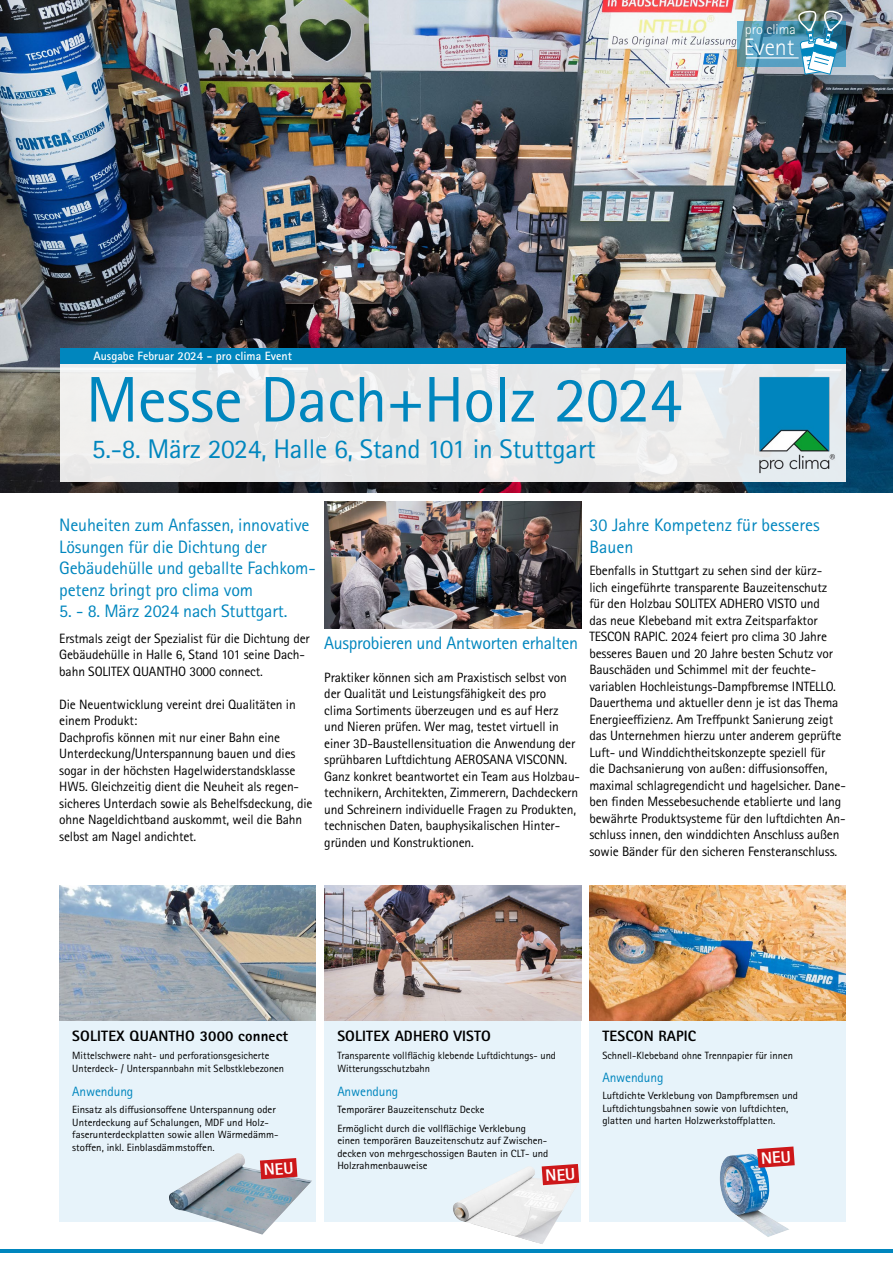
<style>
.page{position:relative;width:893px;height:1263px;background:#fff}
.page>*{position:absolute;margin:0;border:0;box-sizing:border-box;transform-origin:0 0}
.t1{font:64.5px "Rotis Sans Serif Pro";letter-spacing:-.01em;color:#0086be}
.t2{font:27px "Rotis Sans Serif Pro";letter-spacing:-.01em;color:#0086be}
.t3{font:300 23.85px "Rotis Sans Serif Pro";color:#fff}
.t4{font:18px/21.6px "Rotis Sans Serif Pro";letter-spacing:-.01em;color:#0086be}
.t5{font:800 15px "Rotis Sans Serif Pro";letter-spacing:.01em;color:#000}
.t6{font:300 14.25px "Rotis Sans Serif Pro";color:#fff}
.t7{font:13.5px/16.5px "Rotis Sans Serif Pro";letter-spacing:-.01em;color:#000}
.t8{font:13.5px "Rotis Sans Serif Pro";letter-spacing:-.01em;color:#0086be}
.t9{font:700 12px "Rotis Sans Serif Pro";color:#fff}
.t10{font:10.5px/12.6px "Rotis Sans Serif Pro";color:#000}
</style>
<div class="page">
<img style="left:0;top:0;width:893px;height:492px">
<hr style="left:0;top:1249px;width:893px;height:4px;background:#0086be">
<div style="left:61px;top:364px;width:785px;height:118px;background:#e8e9e9"></div>
<img style="left:759px;top:369px;width:79px;height:105px">
<div style="left:61px;top:349px;width:785px;height:15px;background:#0086be"></div>
<div style="left:589px;top:885px;width:257px;height:337px;background:#e7f3fa"></div>
<div style="left:324px;top:885px;width:257px;height:337px;background:#e7f3fa"></div>
<svg style="left:738px;top:21px;width:108px;height:45px;background:#5699b4"></svg>
<div style="left:59px;top:885px;width:257px;height:337px;background:#e7f3fa"></div>
<hr style="left:746px;top:57px;width:53px;height:1px;background:#fff">
<img style="left:796px;top:8px;width:48px;height:67px">
<img style="left:453px;top:1166px;width:124px;height:78px">
<img style="left:169px;top:1153px;width:143px;height:81px">
<img style="left:589px;top:885px;width:257px;height:135px">
<img style="left:59px;top:885px;width:257px;height:135px">
<img style="left:324px;top:885px;width:257px;height:135px">
<img style="left:324px;top:502px;width:257px;height:126px">
<img style="left:719px;top:1154px;width:70px;height:83px">
<svg style="left:542px;top:1164px;width:37px;height:21px"></svg>
<svg style="left:260px;top:1158px;width:37px;height:21px"></svg>
<svg style="left:757px;top:1146px;width:38px;height:22px"></svg>
<p class="t6" style="left:745px;top:21px;width:52px">pro clima</p>
<h3 class="t3" style="left:744px;top:34px;width:52px">Event</h3>
<p class="t9" style="left:93px;top:348px;width:200px">Ausgabe Februar 2024 - pro clima Event</p>
<h1 class="t1" style="left:86px;top:362px;width:598px">Messe Dach+Holz 2024</h1>
<h2 class="t2" style="left:92px;top:433px;width:505px">5.-8. März 2024, Halle 6, Stand 101 in Stuttgart</h2>
<h3 class="t4" style="left:59px;top:514px;width:258px">Neuheiten zum Anfassen, innovative<br>Lösungen für die Dichtung der<br>Gebäudehülle und geballte Fachkom&shy;petenz bringt pro clima vom</h3>
<h3 class="t4" style="left:59px;top:601px;width:230px">5. - 8. März 2024 nach Stuttgart.</h3>
<p class="t7" style="left:59px;top:630px;width:252px">Erstmals zeigt der Spezialist für die Dichtung der<br>Gebäudehülle in Halle 6, Stand 101 seine Dach&shy;bahn SOLITEX QUANTHO 3000 connect.</p>
<p class="t7" style="left:59px;top:696px;width:255px">Die Neuentwicklung vereint drei Qualitäten in einem Produkt:<br>Dachprofis können mit nur einer Bahn eine Unterdeckung/Unterspannung bauen und dies sogar in der höchsten Hagelwiderstandsklasse HW5. Gleichzeitig dient die Neuheit als regen&shy;sicheres Unterdach sowie als Behelfsdeckung, die ohne Nageldichtband auskommt, weil die Bahn selbst am Nagel andichtet.</p>
<h3 class="t4" style="left:324px;top:632px;width:255px">Ausprobieren und Antworten erhalten</h3>
<p class="t7" style="left:324px;top:669px;width:257px">Praktiker können sich am Praxistisch selbst von der Qualität und Leistungsfähigkeit des pro<br>clima Sortiments überzeugen und es auf Herz und Nieren prüfen. Wer mag, testet virtuell in einer 3D-Baustellensituation die Anwendung der sprühbaren Luftdichtung AEROSANA VISCONN.<br>Ganz konkret beantwortet ein Team aus Holzbau&shy;technikern, Architekten, Zimmerern, Dachdeckern und Schreinern individuelle Fragen zu Produkten, technischen Daten, bauphysikalischen Hinter&shy;gründen und Konstruktionen.</p>
<h3 class="t4" style="left:589px;top:514px;width:232px">30 Jahre Kompetenz für besseres<br>Bauen</h3>
<p class="t7" style="left:589px;top:562px;width:258px">Ebenfalls in Stuttgart zu sehen sind der kürz-<br>lich eingeführte transparente Bauzeitenschutz<br>für den Holzbau SOLITEX ADHERO VISTO und<br>das neue Klebeband mit extra Zeitsparfaktor TESCON RAPIC. 2024 feiert pro clima 30 Jahre besseres Bauen und 20 Jahre besten Schutz vor Bauschäden und Schimmel mit der feuchte&shy;variablen Hochleistungs-Dampfbremse INTELLO.<br>Dauerthema und aktueller denn je ist das Thema Energieeffizienz. Am Treffpunkt Sanierung zeigt das Unternehmen hierzu unter anderem geprüfte Luft- und Winddichtheitskonzepte speziell für<br>die Dachsanierung von außen: diffusionsoffen, maximal schlagregendicht und hagelsicher. Dane&shy;ben finden Messebesuchende etablierte und lang bewährte Produktsysteme für den luftdichten An&shy;schluss innen, den winddichten Anschluss außen sowie Bänder für den sicheren Fensteranschluss.</p>
<p class="t5" style="left:72px;top:1027px;width:217px">SOLITEX QUANTHO 3000 connect</p>
<p class="t10" style="left:72px;top:1049px;width:213px">Mittelschwere naht- und perforationsgesicherte<br>Unterdeck- / Unterspannbahn mit Selbstklebezonen</p>
<p class="t8" style="left:72px;top:1083px;width:63px">Anwendung</p>
<p class="t10" style="left:72px;top:1103px;width:208px">Einsatz als diffusionsoffene Unterspannung oder Unterdeckung auf Schalungen, MDF und Holz&shy;faserunterdeckplatten sowie allen Wärmedämm&shy;stoffen, inkl. Einblasdämmstoffen.</p>
<p class="t5" style="left:337px;top:1027px;width:155px">SOLITEX ADHERO VISTO</p>
<p class="t10" style="left:337px;top:1049px;width:220px">Transparente vollflächig klebende Luftdichtungs- und<br>Witterungsschutzbahn</p>
<p class="t8" style="left:337px;top:1083px;width:63px">Anwendung</p>
<p class="t10" style="left:337px;top:1100px;width:190px;line-height:18.6px">Temporärer Bauzeitenschutz Decke<br>Ermöglicht durch die vollflächige Verklebung</p>
<p class="t10" style="left:337px;top:1134px;width:212px;text-align:justify">einen temporären Bauzeitenschutz auf Zwischen&shy;decken von mehrgeschossigen Bauten in CLT- und Holzrahmenbauweise</p>
<p class="t5" style="left:602px;top:1027px;width:95px">TESCON RAPIC</p>
<p class="t10" style="left:602px;top:1049px;width:192px">Schnell-Klebeband ohne Trennpapier für innen</p>
<p class="t8" style="left:602px;top:1069px;width:63px">Anwendung</p>
<p class="t10" style="left:602px;top:1089px;width:197px">Luftdichte Verklebung von Dampfbremsen und<br>Luftdichtungsbahnen sowie von luftdichten, glatten und harten Holzwerkstoffplatten.</p>
</div>
